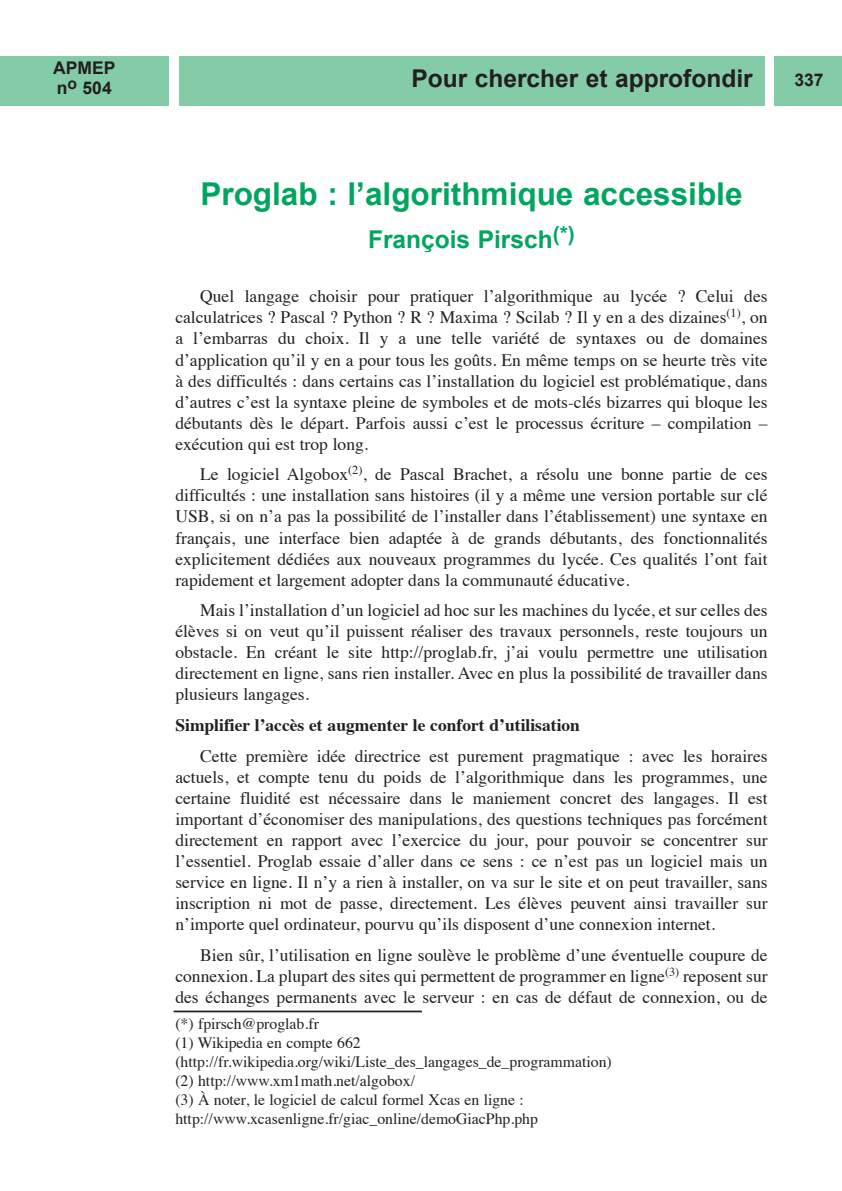
<style>
.page{position:relative;width:842px;height:1191px;background:#fff}
.page>*{position:absolute;margin:0;border:0;box-sizing:border-box;transform-origin:0 0}
.t1{font:700 31.5px "Arial";color:#00a65f}
.t2{font:700 24.5px "Arial";color:#231f20}
.t3{font:700 24.5px "Arial";color:#00a65f}
.t4{font:17.5px/21px "Times";color:#231f20;text-align:justify}
.t5{font:700 17.5px "Times";color:#231f20}
.t6{font:700 17.5px/19.6px "Arial";color:#231f20}
.t7{font:15.75px/18.9px "Times";color:#231f20}
</style>
<div class="page">
<div style="left:178px;top:57px;width:586px;height:49px;background:#84cba7"></div>
<div style="left:774px;top:57px;width:67px;height:49px;background:#84cba7"></div>
<div style="left:0;top:57px;width:169px;height:49px;background:#84cba7"></div>
<hr style="left:174px;top:1010px;width:248px;height:2px;background:#231f20">
<p class="t6" style="left:53px;top:58px;width:64px">APMEP n<sup>o</sup> 504</p>
<h2 class="t2" style="left:411px;top:64px;width:343px">Pour chercher et approfondir</h2>
<p class="t6" style="left:794px;top:70px;width:31px">337</p>
<h1 class="t1" style="left:200px;top:177px;width:543px">Proglab : l’algorithmique accessible</h1>
<h2 class="t3" style="left:368px;top:226px;width:208px">François Pirsch<sup>(*)</sup></h2>
<p class="t4" style="left:175px;top:287px;width:593px;text-indent:25px">Quel langage choisir pour pratiquer l’algorithmique au lycée ? Celui des calculatrices ? Pascal ? Python ? R ? Maxima ? Scilab ? Il y en a des dizaines<sup>(1)</sup>, on a l’embarras du choix. Il y a une telle variété de syntaxes ou de domaines d’application qu’il y en a pour tous les goûts. En même temps on se heurte très vite à des difficultés : dans certains cas l’installation du logiciel est problématique, dans d’autres c’est la syntaxe pleine de symboles et de mots-clés bizarres qui bloque les débutants dès le départ. Parfois aussi c’est le processus écriture – compilation – exécution qui est trop long.</p>
<p class="t4" style="left:175px;top:465px;width:593px;text-indent:25px">Le logiciel Algobox<sup>(2)</sup>, de Pascal Brachet, a résolu une bonne partie de ces difficultés : une installation sans histoires (il y a même une version portable sur clé USB, si on n’a pas la possibilité de l’installer dans l’établissement) une syntaxe en français, une interface bien adaptée à de grands débutants, des fonctionnalités explicitement dédiées aux nouveaux programmes du lycée. Ces qualités l’ont fait rapidement et largement adopter dans la communauté éducative.</p>
<p class="t4" style="left:175px;top:601px;width:593px;text-indent:25px">Mais l’installation d’un logiciel ad hoc sur les machines du lycée, et sur celles des élèves si on veut qu’il puissent réaliser des travaux personnels, reste toujours un obstacle. En créant le site http://proglab.fr, j’ai voulu permettre une utilisation directement en ligne, sans rien installer. Avec en plus la possibilité de travailler dans plusieurs langages.</p>
<p class="t5" style="left:175px;top:718px;width:406px">Simplifier l’accès et augmenter le confort d’utilisation</p>
<p class="t4" style="left:175px;top:747px;width:593px;text-indent:25px">Cette première idée directrice est purement pragmatique : avec les horaires actuels, et compte tenu du poids de l’algorithmique dans les programmes, une certaine fluidité est nécessaire dans le maniement concret des langages. Il est important d’économiser des manipulations, des questions techniques pas forcément directement en rapport avec l’exercice du jour, pour pouvoir se concentrer sur l’essentiel. Proglab essaie d’aller dans ce sens : ce n’est pas un logiciel mais un service en ligne. Il n’y a rien à installer, on va sur le site et on peut travailler, sans inscription ni mot de passe, directement. Les élèves peuvent ainsi travailler sur n’importe quel ordinateur, pourvu qu’ils disposent d’une connexion internet.</p>
<p class="t4" style="left:175px;top:946px;width:593px;text-indent:25px">Bien sûr, l’utilisation en ligne soulève le problème d’une éventuelle coupure de connexion. La plupart des sites qui permettent de programmer en ligne<sup>(3)</sup> reposent sur des échanges permanents avec le serveur : en cas de défaut de connexion, ou de</p>
<p class="t7" style="left:175px;top:1015px;width:438px">(*) fpirsch@proglab.fr<br>(1) Wikipedia en compte 662 (http://fr.wikipedia.org/wiki/Liste_des_langages_de_programmation) (2) http://www.xm1math.net/algobox/<br>(3) À noter, le logiciel de calcul formel Xcas en ligne : http://www.xcasenligne.fr/giac_online/demoGiacPhp.php</p>
</div>
